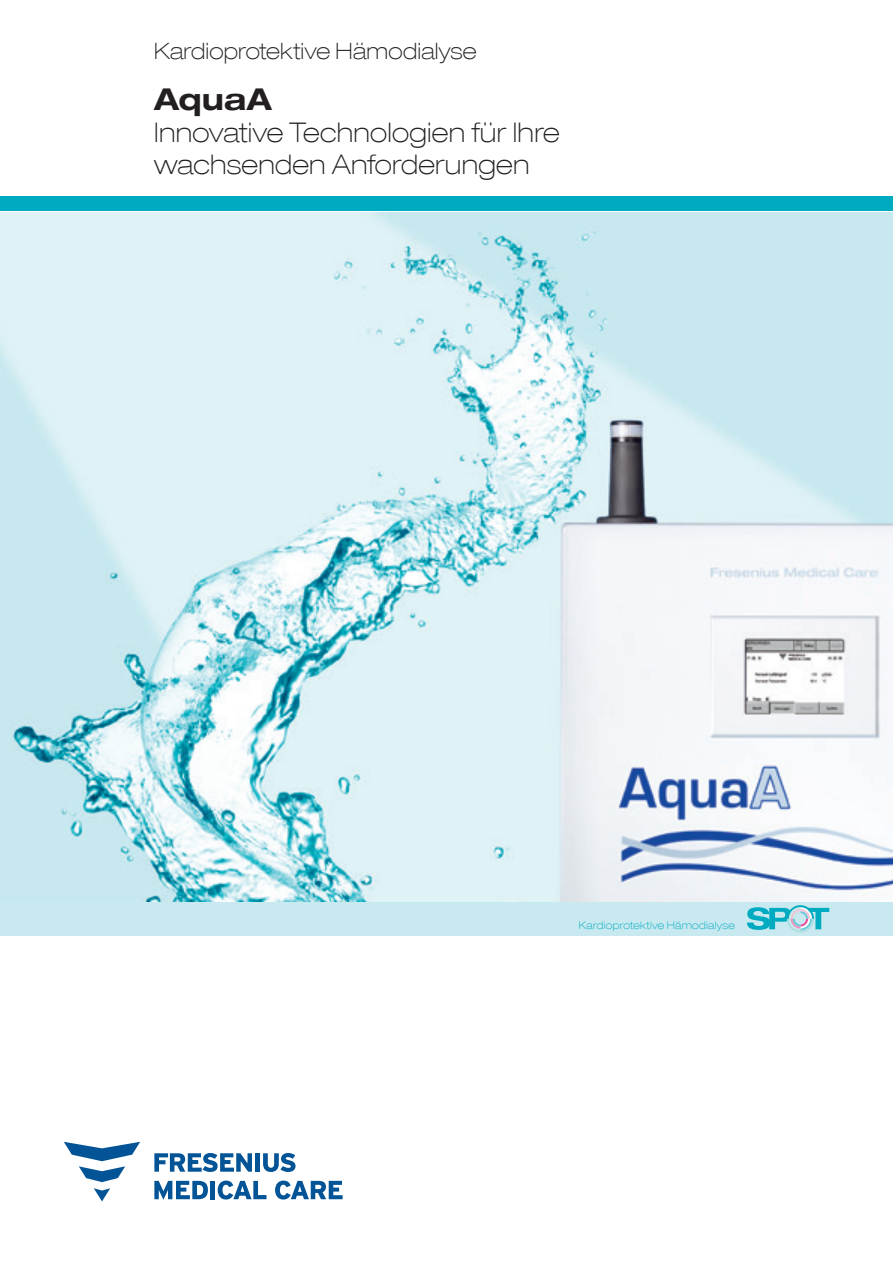
<style>
.page{position:relative;width:893px;height:1263px;background:#fff}
.page>*{position:absolute;margin:0;border:0;box-sizing:border-box;transform-origin:0 0}
.t1{font:700 expanded 30px "Helvetica Neue LT Com";color:#231f20}
.t2{font:100 expanded 27px/32.4px "Helvetica Neue LT Com";letter-spacing:.01em;color:#231f20}
.t3{font:100 expanded 22.5px "Helvetica Neue LT Com";letter-spacing:.01em;color:#231f20}
.t4{font:100 expanded 10.5px "Helvetica Neue LT Com";letter-spacing:.03em;color:#00abc1}
</style>
<div class="page">
<div style="left:0;top:196px;width:893px;height:14px;background:#00abc1"></div>
<svg style="left:94px;top:1188px;width:16px;height:13px"></svg>
<svg style="left:64px;top:1142px;width:76px;height:40px"></svg>
<div style="left:210px;top:1181px;width:5px;height:18px;background:#035496"></div>
<svg style="left:218px;top:1180px;width:48px;height:19px"></svg>
<svg style="left:275px;top:1180px;width:68px;height:19px"></svg>
<svg style="left:154px;top:1181px;width:54px;height:19px"></svg>
<svg style="left:154px;top:1153px;width:98px;height:19px"></svg>
<div style="left:255px;top:1153px;width:5px;height:19px;background:#035496"></div>
<svg style="left:263px;top:1153px;width:32px;height:19px"></svg>
<div style="left:0;top:901px;width:893px;height:34px;background:#c8e9f0"></div>
<svg style="left:747px;top:905px;width:82px;height:27px"></svg>
<img style="left:0;top:213px;width:893px;height:688px">
<p class="t3" style="left:154px;top:37px;width:324px">Kardioprotektive Hämodialyse</p>
<p class="t1" style="left:154px;top:79px;width:119px">AquaA</p>
<p class="t2" style="left:154px;top:116px;width:407px">Innovative Technologien für Ihre wachsenden Anforderungen</p>
<p class="t4" style="left:579px;top:919px;width:157px">Kardioprotektive Hämodialyse</p>
</div>
